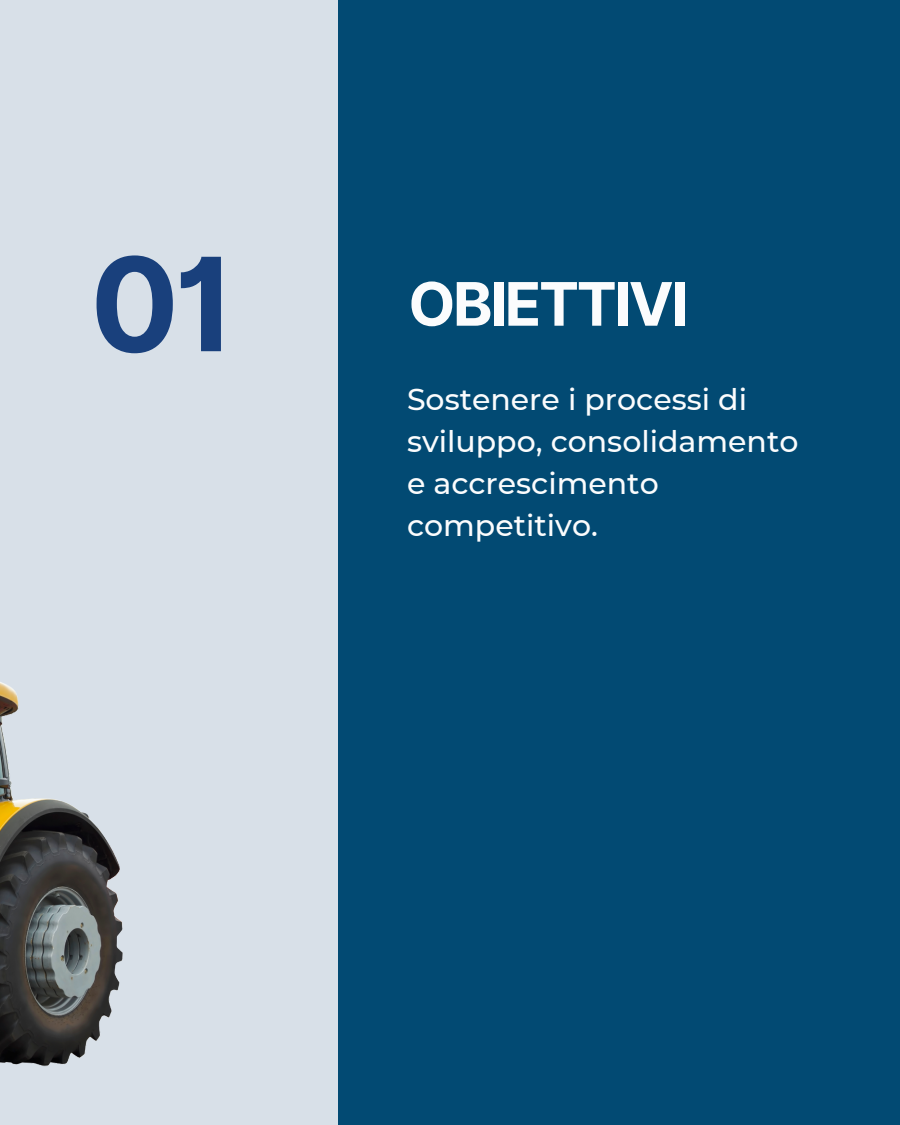
<style>
.page{position:relative;width:900px;height:1125px;background:#024a73}
.page>*{position:absolute;margin:0;border:0;box-sizing:border-box;transform-origin:0 0}
.t1{font:700 129.9px "Inter";color:#19407c}
.t2{font:700 60px "Inter";letter-spacing:-.04em;color:#fbfcfd}
.t3{font:500 30px/42px "Montserrat";color:#fbfcfd}
</style>
<div class="page">
<div style="left:0;top:0;width:338px;height:1125px;background:#d8e0e8"></div>
<img style="left:0;top:682px;width:123px;height:385px">
<p class="t1" style="left:90px;top:226px;width:147px">01</p>
<p class="t2" style="left:408px;top:268px;width:281px">OBIETTIVI</p>
<h1 class="t3" style="left:407px;top:378px;width:393px">Sostenere i processi di sviluppo, consolidamento e accrescimento competitivo.</h1>
</div>
